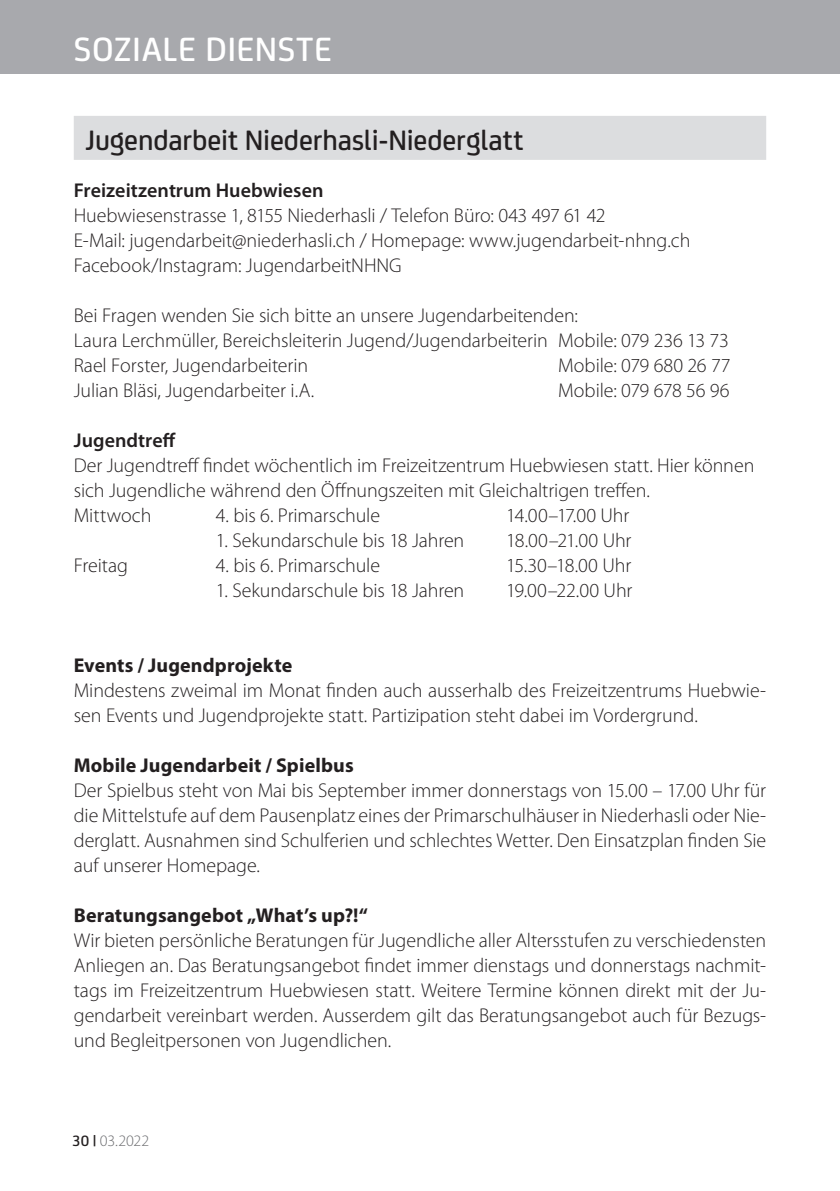
<style>
.page{position:relative;width:840px;height:1191px;background:#fff}
.page>*{position:absolute;margin:0;border:0;box-sizing:border-box;transform-origin:0 0}
.t1{font:500 36px "FS Joey";letter-spacing:.02em;color:#fff}
.Haupttitel{font:500 30px "FS Joey";letter-spacing:-.005em;color:#231f20}
.Lauftex{font:300 20px/25px "Myriad Pro";letter-spacing:-.005em;color:#231f20}
.Lauftext_Bold{font:700 20px "Myriad Pro";letter-spacing:.005em;color:#231f20}
.t2{font:600 20px "Myriad Pro";color:#231f20}
.t3{font:300 16px "Myriad Pro";letter-spacing:-.015em;color:#6c6d70}
.s1{font-family:"FS Joey";font-weight:500;color:#231f20}
</style>
<div class="page">
<div style="left:0;top:0;width:839px;height:74px;background:#a8a9ad"></div>
<div style="left:74px;top:116px;width:691px;height:44px;background:#dcdddf"></div>
<p class="t1" style="left:74px;top:23px;width:259px">SOZIALE DIENSTE</p>
<p class="Haupttitel" style="left:85px;top:119px;width:440px">Jugendarbeit Niederhasli-Niederglatt</p>
<p class="t2" style="left:74px;top:178px;width:251px">Freizeitzentrum Huebwiesen</p>
<p class="Lauftex" style="left:74px;top:203px;width:533px">Huebwiesenstrasse 1, 8155 Niederhasli / Telefon Büro: 043 497 61 42</p>
<p class="Lauftex" style="left:74px;top:228px;width:617px">E-Mail: jugendarbeit@niederhasli.ch / Homepage: www.jugendarbeit-nhng.ch</p>
<p class="Lauftex" style="left:74px;top:253px;width:329px">Facebook/Instagram: JugendarbeitNHNG</p>
<p class="Lauftex" style="left:74px;top:303px;width:505px">Bei Fragen wenden Sie sich bitte an unsere Jugendarbeitenden:</p>
<p class="Lauftex" style="left:74px;top:328px;width:656px">Laura Lerchmüller, Bereichsleiterin Jugend/Jugendarbeiterin Mobile: 079 236 13 73</p>
<p class="Lauftex" style="left:74px;top:353px;width:236px">Rael Forster, Jugendarbeiterin</p>
<p class="Lauftex" style="left:558px;top:353px;width:173px">Mobile: 079 680 26 77</p>
<p class="Lauftex" style="left:74px;top:378px;width:242px">Julian Bläsi, Jugendarbeiter i.A.</p>
<p class="Lauftex" style="left:558px;top:378px;width:173px">Mobile: 079 678 56 96</p>
<p class="t2" style="left:74px;top:428px;width:103px">Jugendtreff</p>
<p class="Lauftex" style="left:74px;top:453px;width:681px">Der Jugendtreff findet wöchentlich im Freizeitzentrum Huebwiesen statt. Hier können sich Jugendliche während den Öffnungszeiten mit Gleichaltrigen treffen.</p>
<p class="Lauftex" style="left:74px;top:503px;width:79px">Mittwoch</p>
<p class="Lauftex" style="left:216px;top:503px;width:166px">4. bis 6. Primarschule</p>
<p class="Lauftex" style="left:506px;top:503px;width:125px">14.00–17.00 Uhr</p>
<p class="Lauftex" style="left:216px;top:528px;width:250px">1. Sekundarschule bis 18 Jahren</p>
<p class="Lauftex" style="left:506px;top:528px;width:127px">18.00–21.00 Uhr</p>
<p class="Lauftex" style="left:74px;top:553px;width:56px">Freitag</p>
<p class="Lauftex" style="left:216px;top:553px;width:166px">4. bis 6. Primarschule</p>
<p class="Lauftex" style="left:506px;top:553px;width:126px">15.30–18.00 Uhr</p>
<p class="Lauftex" style="left:216px;top:578px;width:250px">1. Sekundarschule bis 18 Jahren</p>
<p class="Lauftex" style="left:506px;top:578px;width:128px">19.00–22.00 Uhr</p>
<p class="Lauftext_Bold" style="left:74px;top:652px;width:220px">Events / Jugendprojekte</p>
<p class="Lauftex" style="left:74px;top:678px;width:693px">Mindestens zweimal im Monat finden auch ausserhalb des Freizeitzentrums Huebwie&shy;sen Events und Jugendprojekte statt. Partizipation steht dabei im Vordergrund.</p>
<p class="Lauftext_Bold" style="left:74px;top:752px;width:281px">Mobile Jugendarbeit / Spielbus</p>
<p class="Lauftex" style="left:74px;top:778px;width:693px;text-align:justify">Der Spielbus steht von Mai bis September immer donnerstags von 15.00 – 17.00 Uhr für die Mittelstufe auf dem Pausenplatz eines der Primarschulhäuser in Niederhasli oder Nie&shy;derglatt. Ausnahmen sind Schulferien und schlechtes Wetter. Den Einsatzplan finden Sie auf unserer Homepage.</p>
<p class="Lauftext_Bold" style="left:74px;top:902px;width:295px">Beratungsangebot „What’s up?!“</p>
<p class="Lauftex" style="left:74px;top:928px;width:693px;text-align:justify">Wir bieten persönliche Beratungen für Jugendliche aller Altersstufen zu verschiedensten Anliegen an. Das Beratungsangebot findet immer dienstags und donnerstags nachmit&shy;tags im Freizeitzentrum Huebwiesen statt. Weitere Termine können direkt mit der Ju&shy;gendarbeit vereinbart werden. Ausserdem gilt das Beratungsangebot auch für Bezugs&shy;und Begleitpersonen von Jugendlichen.</p>
<p class="t3" style="left:72px;top:1131px;width:79px"><span class="s1">30 |</span> 03.2022</p>
</div>
